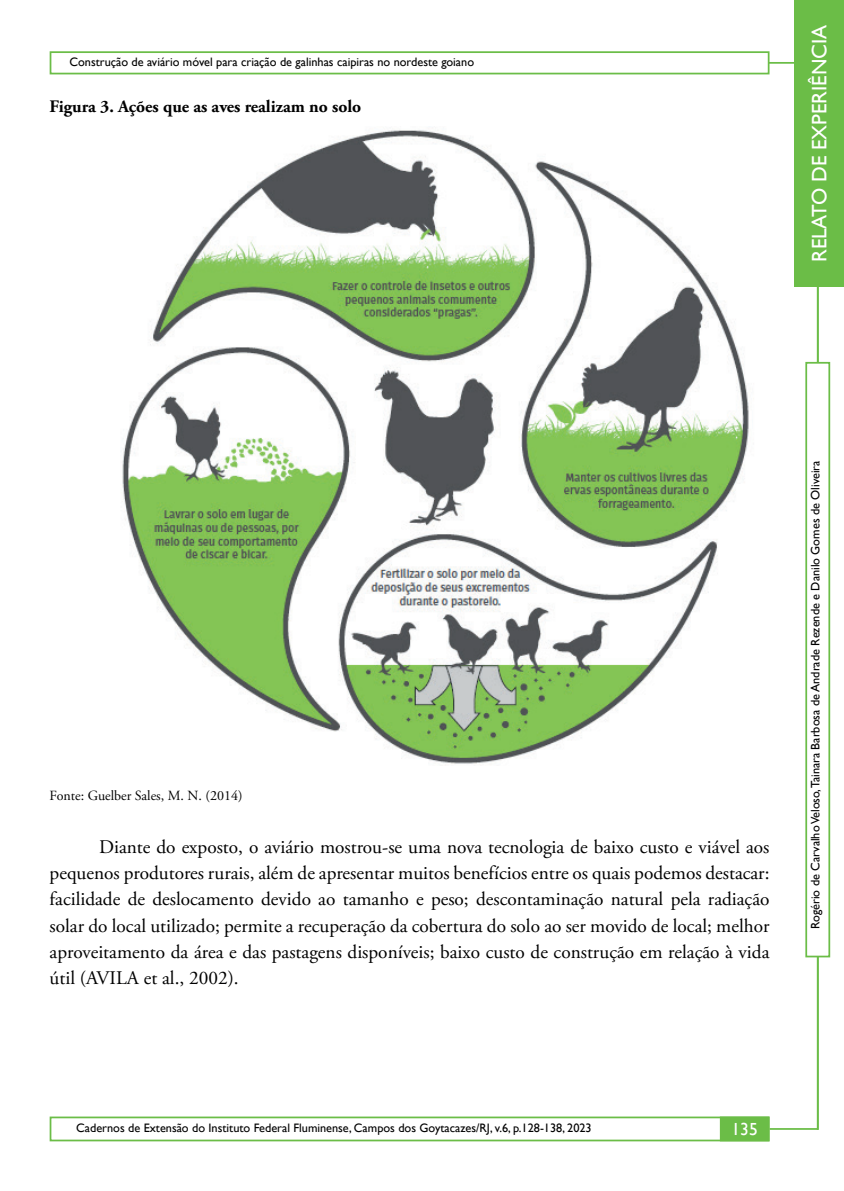
<style>
.page{position:relative;width:844px;height:1191px;background:#fff}
.page>*{position:absolute;margin:0;border:0;box-sizing:border-box;transform-origin:0 0}
.t1{font:21px "Gill Sans";color:#fff}
.t2{font:19.25px/26.2px "Adobe Garamond Pro";color:#000001;text-align:justify}
.t3{font:700 17.5px "Adobe Garamond Pro";color:#000001}
.t4{font:17.5px "Gill Sans";color:#fff}
.t5{font:14px "Adobe Garamond Pro";color:#000001}
.t6{font:12.25px "Gill Sans";color:#000001}
</style>
<div class="page">
<hr style="left:768px;top:62px;width:48px;height:2px;background:#6bbd47">
<div style="left:50px;top:1116px;width:719px;height:25px;border:2px solid #6bbd47"></div>
<hr style="left:769px;top:1128px;width:48px;height:1px;background:#6bbd47">
<div style="left:719px;top:1116px;width:50px;height:25px;background:#6bbd47;border:2px solid #6bbd47"></div>
<div style="left:50px;top:51px;width:719px;height:23px;border:2px solid #6bbd47"></div>
<hr style="left:816px;top:189px;width:2px;height:940px;background:#6bbd47">
<div style="left:805px;top:362px;width:25px;height:595px;background:#fff;border:2px solid #6bbd47"></div>
<div style="left:794px;top:0;width:49px;height:286px;background:#6bbd47"></div>
<img style="left:122px;top:130px;width:627px;height:634px">
<p class="t6" style="left:69px;top:55px;width:406px">Construção de aviário móvel para criação de galinhas caipiras no nordeste goiano</p>
<p class="t3" style="left:50px;top:96px;width:313px">Figura 3. Ações que as aves realizam no solo</p>
<p class="t1" style="left:806px;top:262px;width:239px;rotate:-90deg">RELATO DE EXPERIÊNCIA</p>
<p class="t5" style="left:50px;top:787px;width:194px">Fonte: Guelber Sales, M. N. (2014)</p>
<p class="t2" style="left:50px;top:834px;width:721px;text-indent:50px">Diante do exposto, o aviário mostrou-se uma nova tecnologia de baixo custo e viável aos pequenos produtores rurais, além de apresentar muitos benefícios entre os quais podemos destacar: facilidade de deslocamento devido ao tamanho e peso; descontaminação natural pela radiação solar do local utilizado; permite a recuperação da cobertura do solo ao ser movido de local; melhor aproveitamento da área e das pastagens disponíveis; baixo custo de construção em relação à vida útil (AVILA et al., 2002).</p>
<p class="t6" style="left:808px;top:929px;width:470px;rotate:-90deg">Rogério de Carvalho Veloso,Tainara Barbosa de Andrade Rezende e Danilo Gomes de Oliveira</p>
<p class="t6" style="left:76px;top:1121px;width:517px">Cadernos de Extensão do Instituto Federal Fluminense, Campos dos Goytacazes/RJ, v.6, p.128-138, 2023</p>
<p class="t4" style="left:731px;top:1119px;width:28px">135</p>
</div>
